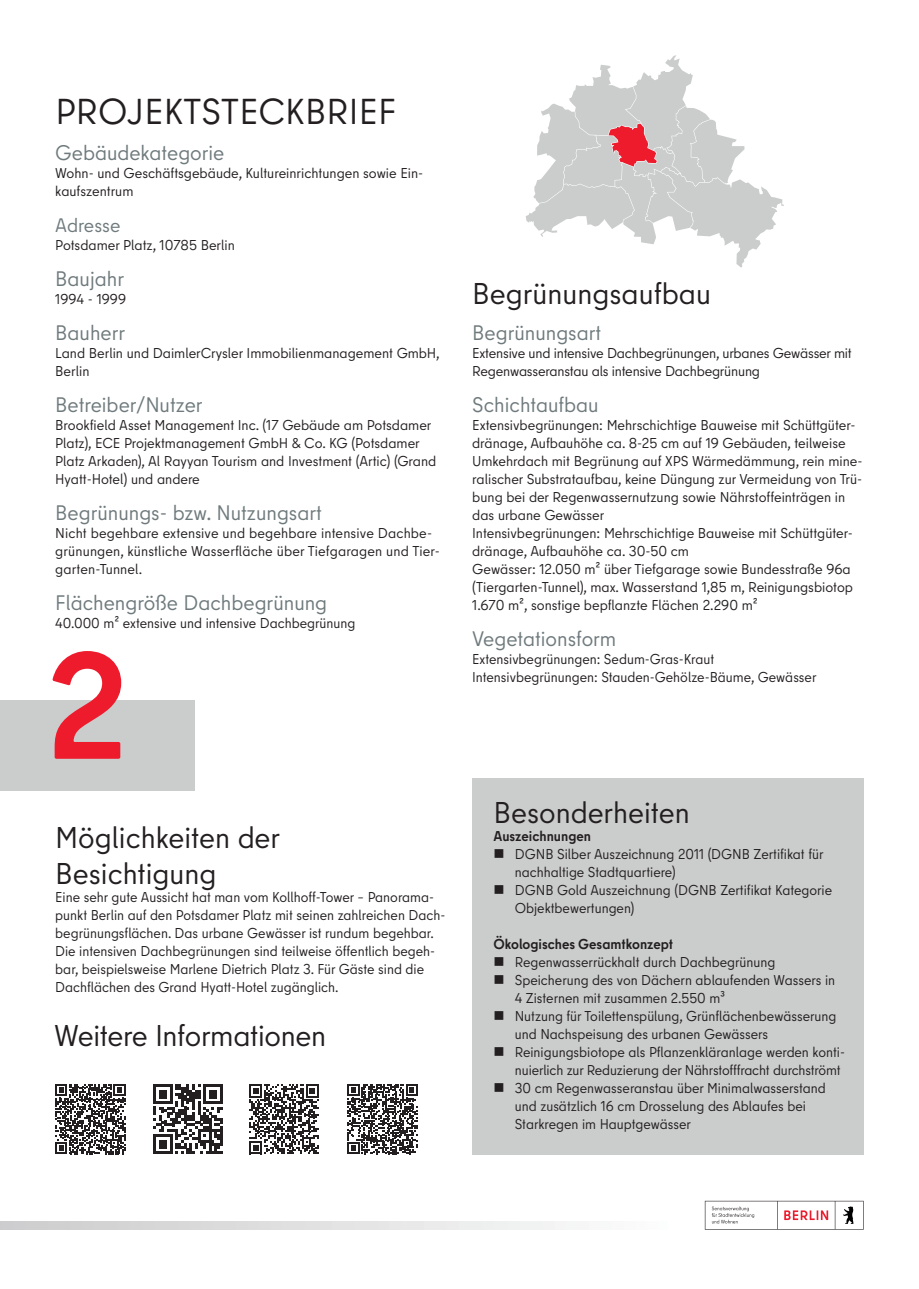
<style>
.page{position:relative;width:919px;height:1289px;background:#fff}
.page>*{position:absolute;margin:0;border:0;box-sizing:border-box;transform-origin:0 0}
.t1{font:700 150px "Berlin Type";color:#ee1b2d}
.t2{font:36px "Berlin Type";letter-spacing:.01em;color:#231f20}
.t3{font:30px/36px "Berlin Type";color:#231f20}
.t4{font:21px "Berlin Type";color:#6f7a7d}
.t5{font:19.5px "Berlin Type";letter-spacing:-.005em;color:#6f7a7d}
.t6{font:14.25px/18px "Berlin Type";color:#231f20}
.t7{font:700 14.25px "Berlin Type";color:#231f20}
</style>
<div class="page">
<div style="left:472px;top:778px;width:391px;height:376px;background:#cbcccc"></div>
<div style="left:0;top:700px;width:194px;height:90px;background:#cbcccc"></div>
<svg style="left:525px;top:55px;width:258px;height:213px"></svg>
<svg style="left:55px;top:1084px;width:70px;height:70px"></svg>
<svg style="left:153px;top:1084px;width:70px;height:69px"></svg>
<svg style="left:249px;top:1084px;width:70px;height:70px"></svg>
<svg style="left:347px;top:1084px;width:70px;height:70px"></svg>
<svg style="left:0;top:1221px;width:566px;height:8px;background:#e0dfe0"></svg>
<svg style="left:704px;top:1200px;width:159px;height:29px"></svg>
<h2 class="t2" style="left:55px;top:89px;width:342px">PROJEKTSTECKBRIEF</h2>
<h3 class="t4" style="left:55px;top:139px;width:171px">Gebäudekategorie</h3>
<p class="t6" style="left:55px;top:164px;width:369px">Wohn- und Geschäftsgebäude, Kultureinrichtungen sowie Ein&shy;kaufszentrum</p>
<h3 class="t5" style="left:55px;top:213px;width:67px">Adresse</h3>
<p class="t6" style="left:55px;top:236px;width:181px">Potsdamer Platz, 10785 Berlin</p>
<h3 class="t4" style="left:55px;top:265px;width:70px">Baujahr</h3>
<p class="t6" style="left:55px;top:290px;width:72px">1994 - 1999</p>
<h3 class="t4" style="left:55px;top:319px;width:71px">Bauherr</h3>
<p class="t6" style="left:55px;top:344px;width:386px">Land Berlin und DaimlerCrysler Immobilienmanagement GmbH,<br>Berlin</p>
<h3 class="t4" style="left:55px;top:391px;width:149px">Betreiber/Nutzer</h3>
<p class="t6" style="left:55px;top:416px;width:382px">Brookfield Asset Management Inc. (17 Gebäude am Potsdamer Platz), ECE Projektmanagement GmbH &amp; Co. KG (Potsdamer Platz Arkaden), Al Rayyan Tourism and Investment (Artic) (Grand Hyatt-Hotel) und andere</p>
<h3 class="t4" style="left:55px;top:499px;width:268px">Begrünungs- bzw. Nutzungsart</h3>
<p class="t6" style="left:55px;top:524px;width:386px">Nicht begehbare extensive und begehbare intensive Dachbe&shy;grünungen, künstliche Wasserfläche über Tiefgaragen und Tier&shy;garten-Tunnel.</p>
<h3 class="t4" style="left:55px;top:589px;width:273px">Flächengröße Dachbegrünung</h3>
<p class="t6" style="left:55px;top:614px;width:302px">40.000 m² extensive und intensive Dachbegrünung</p>
<h1 class="t1" style="left:47px;top:610px;width:83px">2</h1>
<h3 class="t3" style="left:55px;top:820px;width:226px">Möglichkeiten der<br>Besichtigung</h3>
<p class="t6" style="left:55px;top:888px;width:391px">Eine sehr gute Aussicht hat man vom Kollhoff-Tower – Panorama&shy;punkt Berlin auf den Potsdamer Platz mit seinen zahlreichen Dach&shy;begrünungsflächen. Das urbane Gewässer ist rundum begehbar.<br>Die intensiven Dachbegrünungen sind teilweise öffentlich begeh&shy;bar, beispielsweise Marlene Dietrich Platz 3. Für Gäste sind die Dachflächen des Grand Hyatt-Hotel zugänglich.</p>
<h3 class="t3" style="left:54px;top:1018px;width:273px">Weitere Informationen</h3>
<h3 class="t3" style="left:472px;top:275px;width:240px">Begrünungsaufbau</h3>
<h3 class="t4" style="left:472px;top:319px;width:130px">Begrünungsart</h3>
<p class="t6" style="left:472px;top:344px;width:381px">Extensive und intensive Dachbegrünungen, urbanes Gewässer mit<br>Regenwasseranstau als intensive Dachbegrünung</p>
<h3 class="t4" style="left:472px;top:391px;width:128px">Schichtaufbau</h3>
<p class="t6" style="left:472px;top:416px;width:391px">Extensivbegrünungen: Mehrschichtige Bauweise mit Schüttgüter&shy;dränage, Aufbauhöhe ca. 8-25 cm auf 19 Gebäuden, teilweise Umkehrdach mit Begrünung auf XPS Wärmedämmung, rein mine&shy;ralischer Substrataufbau, keine Düngung zur Vermeidung von Trü&shy;bung bei der Regenwassernutzung sowie Nährstoffeinträgen in das urbane Gewässer<br>Intensivbegrünungen: Mehrschichtige Bauweise mit Schüttgüter&shy;dränage, Aufbauhöhe ca. 30-50 cm<br>Gewässer: 12.050 m² über Tiefgarage sowie Bundesstraße 96a (Tiergarten-Tunnel), max. Wasserstand 1,85 m, Reinigungsbiotop 1.670 m², sonstige bepflanzte Flächen 2.290 m²</p>
<h3 class="t4" style="left:472px;top:625px;width:145px">Vegetationsform</h3>
<p class="t6" style="left:472px;top:650px;width:346px">Extensivbegrünungen: Sedum-Gras-Kraut<br>Intensivbegrünungen: Stauden-Gehölze-Bäume, Gewässer</p>
<h3 class="t3" style="left:493px;top:795px;width:198px">Besonderheiten</h3>
<p class="t7" style="left:493px;top:827px;width:99px">Auszeichnungen</p>
<p class="t6" style="left:514px;top:845px;width:310px;text-indent:-21px">■ DGNB Silber Auszeichnung 2011 (DGNB Zertifikat für nachhaltige Stadtquartiere)</p>
<p class="t6" style="left:514px;top:881px;width:319px;text-indent:-21px">■ DGNB Gold Auszeichnung (DGNB Zertifikat Kategorie<br>Objektbewertungen)</p>
<p class="t7" style="left:493px;top:935px;width:181px">Ökologisches Gesamtkonzept</p>
<p class="t6" style="left:493px;top:953px;width:283px">■ Regenwasserrückhalt durch Dachbegrünung</p>
<p class="t6" style="left:514px;top:971px;width:322px;text-indent:-21px">■ Speicherung des von Dächern ablaufenden Wassers in<br>4 Zisternen mit zusammen 2.550 m³</p>
<p class="t6" style="left:514px;top:1007px;width:323px;text-indent:-21px">■ Nutzung für Toilettenspülung, Grünflächenbewässerung und Nachspeisung des urbanen Gewässers</p>
<p class="t6" style="left:514px;top:1043px;width:332px;text-indent:-21px">■ Reinigungsbiotope als Pflanzenkläranlage werden konti&shy;nuierlich zur Reduzierung der Nährstofffracht durchströmt</p>
<p class="t6" style="left:514px;top:1079px;width:312px;text-indent:-21px">■ 30 cm Regenwasseranstau über Minimalwasserstand und zusätzlich 16 cm Drosselung des Ablaufes bei<br>Starkregen im Hauptgewässer</p>
</div>
